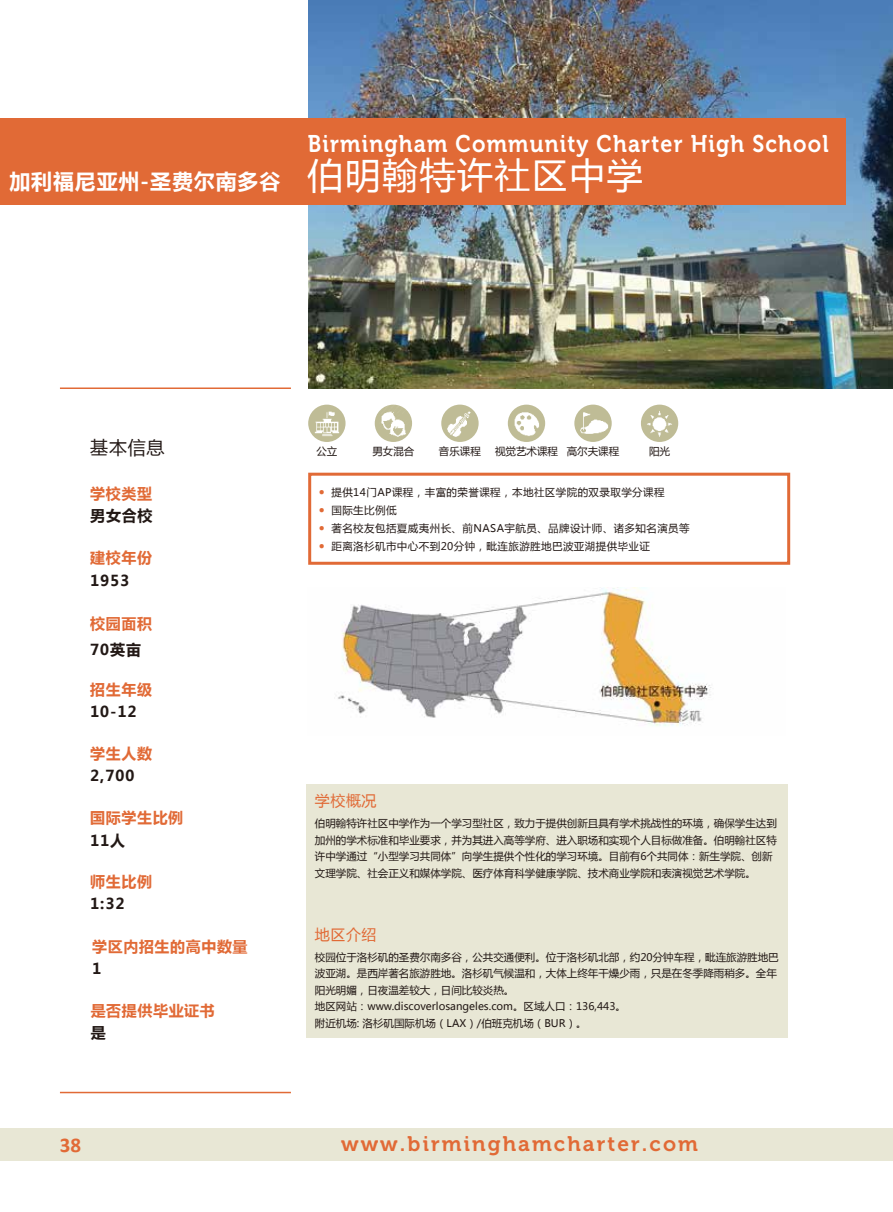
<style>
.page{position:relative;width:893px;height:1212px;background:#fff}
.page>*{position:absolute;margin:0;border:0;box-sizing:border-box;transform-origin:0 0}
.t1{font:36px "Microsoft Ya Hei";letter-spacing:.04em;color:#fff}
.t2{font:24px "Museo 700";letter-spacing:.055em;color:#fff;scale:.9 1}
.t3{font:21px "Museo 700";letter-spacing:.1em;color:#e16a36}
.t4{font:700 21px "Microsoft Ya Hei";letter-spacing:.04em;color:#fff}
.t5{font:700 21px "Calibri";color:#e16a36}
.t6{font:18px "Microsoft Ya Hei";color:#221815}
.t7{font:700 15px "Microsoft Ya Hei";letter-spacing:.04em;color:#e16a36}
.t8{font:700 15px "Microsoft Ya Hei";letter-spacing:.05em;color:#221815}
.t9{font:15px "Microsoft Ya Hei";letter-spacing:.04em;color:#e16a36}
.t10{font:10.5px/16.5px "Microsoft Ya Hei";color:#221815}
.t11{font:10.5px "Microsoft Ya Hei";letter-spacing:.04em;color:#221815}
.s1{font-family:"Calibri";font-weight:700;font-size:12px;color:#e16a36}
</style>
<div class="page">
<div style="left:307px;top:784px;width:481px;height:254px;background:#e8e7d5"></div>
<img style="left:308px;top:0;width:585px;height:389px">
<div style="left:0;top:118px;width:845px;height:87px;background:#e16a36"></div>
<div style="left:0;top:1128px;width:893px;height:32px;background:#e8e7d5"></div>
<div style="left:308px;top:473px;width:482px;height:92px;border:3px solid #e16a36"></div>
<hr style="left:60px;top:387px;width:231px;height:2px;background:#e16a36">
<hr style="left:60px;top:1092px;width:231px;height:1px;background:#e16a36">
<img style="left:338px;top:588px;width:373px;height:138px">
<img style="left:308px;top:405px;width:38px;height:37px;border-radius:19px">
<img style="left:375px;top:405px;width:37px;height:37px;border-radius:19px">
<img style="left:441px;top:405px;width:38px;height:37px;border-radius:19px">
<img style="left:508px;top:405px;width:37px;height:37px;border-radius:19px">
<img style="left:574px;top:405px;width:38px;height:37px;border-radius:19px">
<img style="left:641px;top:405px;width:37px;height:37px;border-radius:19px">
<h3 class="t4" style="left:9px;top:167px;width:272px">加利福尼亚州-圣费尔南多谷</h3>
<h2 class="t2" style="left:308px;top:130px;width:580px">Birmingham Community Charter High School</h2>
<h1 class="t1" style="left:307px;top:150px;width:337px">伯明翰特许社区中学</h1>
<h3 class="t6" style="left:90px;top:435px;width:76px">基本信息</h3>
<h3 class="t7" style="left:90px;top:483px;width:63px">学校类型</h3>
<h3 class="t8" style="left:90px;top:505px;width:64px">男女合校</h3>
<h3 class="t7" style="left:90px;top:547px;width:63px">建校年份</h3>
<h3 class="t8" style="left:90px;top:570px;width:41px">1953</h3>
<h3 class="t7" style="left:90px;top:613px;width:63px">校园面积</h3>
<h3 class="t8" style="left:90px;top:639px;width:52px">70英亩</h3>
<h3 class="t7" style="left:90px;top:679px;width:63px">招生年级</h3>
<h3 class="t8" style="left:90px;top:701px;width:48px">10-12</h3>
<h3 class="t7" style="left:90px;top:743px;width:63px">学生人数</h3>
<h3 class="t8" style="left:90px;top:765px;width:46px">2,700</h3>
<h3 class="t7" style="left:90px;top:807px;width:94px">国际学生比例</h3>
<h3 class="t8" style="left:90px;top:830px;width:37px">11人</h3>
<h3 class="t7" style="left:90px;top:871px;width:63px">师生比例</h3>
<h3 class="t8" style="left:90px;top:893px;width:36px">1:32</h3>
<h3 class="t7" style="left:92px;top:936px;width:157px">学区内招生的高中数量</h3>
<h3 class="t8" style="left:92px;top:958px;width:11px">1</h3>
<h3 class="t7" style="left:91px;top:1000px;width:126px">是否提供毕业证书</h3>
<h3 class="t8" style="left:91px;top:1022px;width:16px">是</h3>
<h3 class="t5" style="left:60px;top:1130px;width:23px">38</h3>
<p class="t10" style="left:316px;top:443px;width:22px">公立</p>
<p class="t10" style="left:372px;top:443px;width:43px">男女混合</p>
<p class="t10" style="left:439px;top:443px;width:43px">音乐课程</p>
<p class="t10" style="left:495px;top:443px;width:126px">视觉艺术课程 高尔夫课程</p>
<p class="t10" style="left:649px;top:443px;width:22px">阳光</p>
<p class="t11" style="left:319px;top:485px;width:347px"><span class="s1">•</span> 提供14门AP课程，丰富的荣誉课程，本地社区学院的双录取学分课程</p>
<p class="t10" style="left:319px;top:502px;width:79px"><span class="s1">•</span> 国际生比例低</p>
<p class="t11" style="left:319px;top:521px;width:372px"><span class="s1">•</span> 著名校友包括夏威夷州长、前NASA宇航员、品牌设计师、诸多知名演员等</p>
<p class="t11" style="left:319px;top:539px;width:333px"><span class="s1">•</span> 距离洛杉矶市中心不到20分钟，毗连旅游胜地巴波亚湖提供毕业证</p>
<h3 class="t9" style="left:315px;top:790px;width:63px">学校概况</h3>
<p class="t10" style="left:315px;top:815px;width:463px">伯明翰特许社区中学作为一个学习型社区，致力于提供创新且具有学术挑战性的环境，确保学生达到加州的学术标准和毕业要求，并为其进入高等学府、进入职场和实现个人目标做准备。伯明翰社区特许中学通过“小型学习共同体”向学生提供个性化的学习环境。目前有6个共同体：新生学院、创新文理学院、社会正义和媒体学院、医疗体育科学健康学院、技术商业学院和表演视觉艺术学院。</p>
<h3 class="t9" style="left:315px;top:924px;width:63px">地区介绍</h3>
<p class="t10" style="left:315px;top:948px;width:465px">校园位于洛杉矶的圣费尔南多谷，公共交通便利。位于洛杉矶北部，约20分钟车程，毗连旅游胜地巴波亚湖。是西岸著名旅游胜地。洛杉矶气候温和，大体上终年干燥少雨，只是在冬季降雨稍多。全年阳光明媚，日夜温差较大，日间比较炎热。<br>地区网站：www.discoverlosangeles.com。区域人口：136,443。<br>附近机场: 洛杉矶国际机场（LAX）/伯班克机场（BUR）。</p>
<h3 class="t3" style="left:341px;top:1132px;width:358px">www.birminghamcharter.com</h3>
</div>
